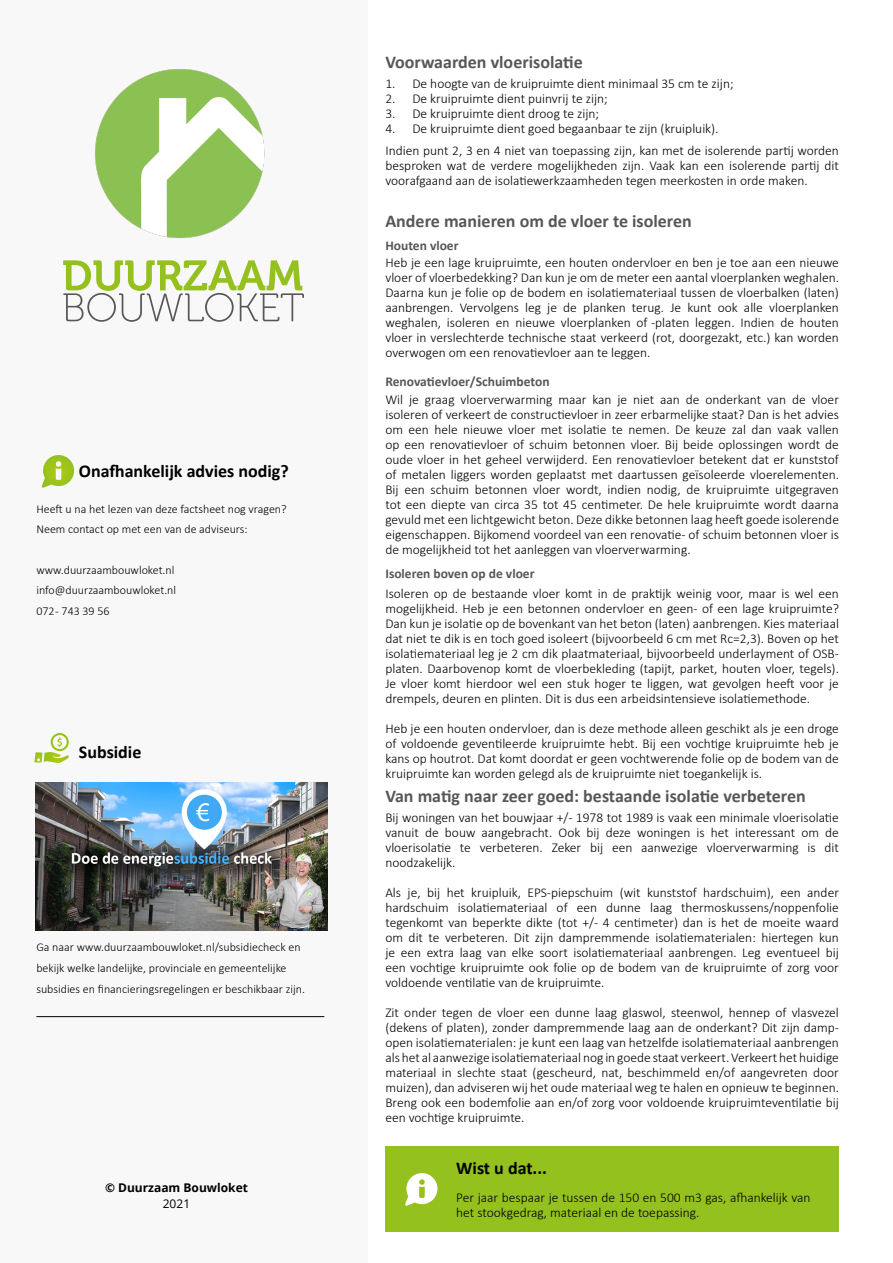
<style>
.page{position:relative;width:893px;height:1263px;background:#fff}
.page>*{position:absolute;margin:0;border:0;box-sizing:border-box;transform-origin:0 0}
.Kop_3{font:700 18px "Calibri";color:#575756}
.Kop_3-2{font:700 18px "Calibri";color:#000}
.Tekst{font:300 13.5px/15px "Calibri";color:#000;text-align:justify}
.Kop_4{font:700 13.5px "Calibri";color:#575756}
.t1{font:300 12px/20.4px "Calibri";color:#000}
.t2{font:700 12px "Open Sans";color:#000}
.t3{font:12px "Open Sans";color:#000}
</style>
<div class="page">
<div style="left:0;top:0;width:367px;height:1263px;background:#f9f8f8"></div>
<svg style="left:63px;top:260px;width:241px;height:62px"></svg>
<hr style="left:36px;top:1016px;width:288px;height:1px;background:#000">
<svg style="left:34px;top:733px;width:35px;height:30px"></svg>
<img style="left:35px;top:783px;width:292px;height:147px">
<svg style="left:42px;top:455px;width:32px;height:33px"></svg>
<div style="left:385px;top:1147px;width:454px;height:85px;background:#95c11f"></div>
<svg style="left:405px;top:1173px;width:32px;height:33px"></svg>
<img style="left:95px;top:69px;width:170px;height:170px">
<h1 class="Kop_3-2" style="left:79px;top:459px;width:211px">Onafhankelijk advies nodig?</h1>
<p class="t1" style="left:36px;top:498px;width:252px">Heeft u na het lezen van deze factsheet nog vragen?<br>Neem contact op met een van de adviseurs:</p>
<p class="t1" style="left:36px;top:560px;width:141px">www.duurzaambouwloket.nl info@duurzaambouwloket.nl<br>072 - 743 39 56</p>
<h1 class="Kop_3-2" style="left:79px;top:739px;width:64px">Subsidie</h1>
<p class="t1" style="left:36px;top:936px;width:270px;line-height:21px">Ga naar www.duurzaambouwloket.nl/subsidiecheck en bekijk welke landelijke, provinciale en gemeentelijke subsidies en financieringsregelingen er beschikbaar zijn.</p>
<p class="t2" style="left:105px;top:1179px;width:144px">© Duurzaam Bouwloket</p>
<p class="t3" style="left:163px;top:1196px;width:29px">2021</p>
<h3 class="Kop_3" style="left:385px;top:49px;width:199px">Voorwaarden vloerisolatie</h3>
<p class="Tekst" style="left:385px;top:76px;width:350px">1. De hoogte van de kruipruimte dient minimaal 35 cm te zijn;</p>
<p class="Tekst" style="left:385px;top:91px;width:224px">2. De kruipruimte dient puinvrij te zijn;</p>
<p class="Tekst" style="left:385px;top:106px;width:215px">3. De kruipruimte dient droog te zijn;</p>
<p class="Tekst" style="left:385px;top:121px;width:335px">4. De kruipruimte dient goed begaanbaar te zijn (kruipluik).</p>
<p class="Tekst" style="left:385px;top:143px;width:455px">Indien punt 2, 3 en 4 niet van toepassing zijn, kan met de isolerende partij worden besproken wat de verdere mogelijkheden zijn. Vaak kan een isolerende partij dit voorafgaand aan de isolatiewerkzaamheden tegen meerkosten in orde maken.</p>
<h3 class="Kop_3" style="left:385px;top:208px;width:308px">Andere manieren om de vloer te isoleren</h3>
<h4 class="Kop_4" style="left:385px;top:236px;width:75px">Houten vloer</h4>
<p class="Tekst" style="left:385px;top:255px;width:455px">Heb je een lage kruipruimte, een houten ondervloer en ben je toe aan een nieuwe vloer of vloerbedekking? Dan kun je om de meter een aantal vloerplanken weghalen.<br>Daarna kun je folie op de bodem en isolatiemateriaal tussen de vloerbalken (laten) aanbrengen. Vervolgens leg je de planken terug. Je kunt ook alle vloerplanken weghalen, isoleren en nieuwe vloerplanken of -platen leggen. Indien de houten vloer in verslechterde technische staat verkeerd (rot, doorgezakt, etc.) kan worden overwogen om een renovatievloer aan te leggen.</p>
<h4 class="Kop_4" style="left:385px;top:372px;width:166px">Renovatievloer/Schuimbeton</h4>
<p class="Tekst" style="left:385px;top:392px;width:455px">Wil je graag vloerverwarming maar kan je niet aan de onderkant van de vloer isoleren of verkeert de constructievloer in zeer erbarmelijke staat? Dan is het advies om een hele nieuwe vloer met isolatie te nemen. De keuze zal dan vaak vallen op een renovatievloer of schuim betonnen vloer. Bij beide oplossingen wordt de oude vloer in het geheel verwijderd. Een renovatievloer betekent dat er kunststof of metalen liggers worden geplaatst met daartussen geïsoleerde vloerelementen.<br>Bij een schuim betonnen vloer wordt, indien nodig, de kruipruimte uitgegraven tot een diepte van circa 35 tot 45 centimeter. De hele kruipruimte wordt daarna gevuld met een lichtgewicht beton. Deze dikke betonnen laag heeft goede isolerende eigenschappen. Bijkomend voordeel van een renovatie- of schuim betonnen vloer is de mogelijkheid tot het aanleggen van vloerverwarming.</p>
<h4 class="Kop_4" style="left:385px;top:564px;width:151px">Isoleren boven op de vloer</h4>
<p class="Tekst" style="left:385px;top:585px;width:455px">Isoleren op de bestaande vloer komt in de praktijk weinig voor, maar is wel een mogelijkheid. Heb je een betonnen ondervloer en geen- of een lage kruipruimte?<br>Dan kun je isolatie op de bovenkant van het beton (laten) aanbrengen. Kies materiaal dat niet te dik is en toch goed isoleert (bijvoorbeeld 6 cm met Rc=2,3). Boven op het isolatiemateriaal leg je 2 cm dik plaatmateriaal, bijvoorbeeld underlayment of OSB&shy;platen. Daarbovenop komt de vloerbekleding (tapijt, parket, houten vloer, tegels).<br>Je vloer komt hierdoor wel een stuk hoger te liggen, wat gevolgen heeft voor je drempels, deuren en plinten. Dit is dus een arbeidsintensieve isolatiemethode.</p>
<p class="Tekst" style="left:385px;top:720px;width:455px">Heb je een houten ondervloer, dan is deze methode alleen geschikt als je een droge of voldoende geventileerde kruipruimte hebt. Bij een vochtige kruipruimte heb je kans op houtrot. Dat komt doordat er geen vochtwerende folie op de bodem van de kruipruimte kan worden gelegd als de kruipruimte niet toegankelijk is.</p>
<h3 class="Kop_3" style="left:385px;top:783px;width:422px">Van matig naar zeer goed: bestaande isolatie verbeteren</h3>
<p class="Tekst" style="left:385px;top:809px;width:455px">Bij woningen van het bouwjaar +/- 1978 tot 1989 is vaak een minimale vloerisolatie vanuit de bouw aangebracht. Ook bij deze woningen is het interessant om de vloerisolatie te verbeteren. Zeker bij een aanwezige vloerverwarming is dit noodzakelijk.</p>
<p class="Tekst" style="left:385px;top:884px;width:455px">Als je, bij het kruipluik, EPS-piepschuim (wit kunststof hardschuim), een ander hardschuim isolatiemateriaal of een dunne laag thermoskussens/noppenfolie tegenkomt van beperkte dikte (tot +/- 4 centimeter) dan is het de moeite waard om dit te verbeteren. Dit zijn dampremmende isolatiematerialen: hiertegen kun je een extra laag van elke soort isolatiemateriaal aanbrengen. Leg eventueel bij een vochtige kruipruimte ook folie op de bodem van de kruipruimte of zorg voor voldoende ventilatie van de kruipruimte.</p>
<p class="Tekst" style="left:385px;top:1004px;width:455px">Zit onder tegen de vloer een dunne laag glaswol, steenwol, hennep of vlasvezel (dekens of platen), zonder dampremmende laag aan de onderkant? Dit zijn damp&shy;open isolatiematerialen: je kunt een laag van hetzelfde isolatiemateriaal aanbrengen als het al aanwezige isolatiemateriaal nog in goede staat verkeert. Verkeert het huidige materiaal in slechte staat (gescheurd, nat, beschimmeld en/of aangevreten door muizen), dan adviseren wij het oude materiaal weg te halen en opnieuw te beginnen.<br>Breng ook een bodemfolie aan en/of zorg voor voldoende kruipruimteventilatie bij een vochtige kruipruimte.</p>
<h3 class="Kop_3-2" style="left:456px;top:1155px;width:92px">Wist u dat...</h3>
<p class="Tekst" style="left:456px;top:1190px;width:356px">Per jaar bespaar je tussen de 150 en 500 m3 gas, afhankelijk van het stookgedrag, materiaal en de toepassing.</p>
</div>
